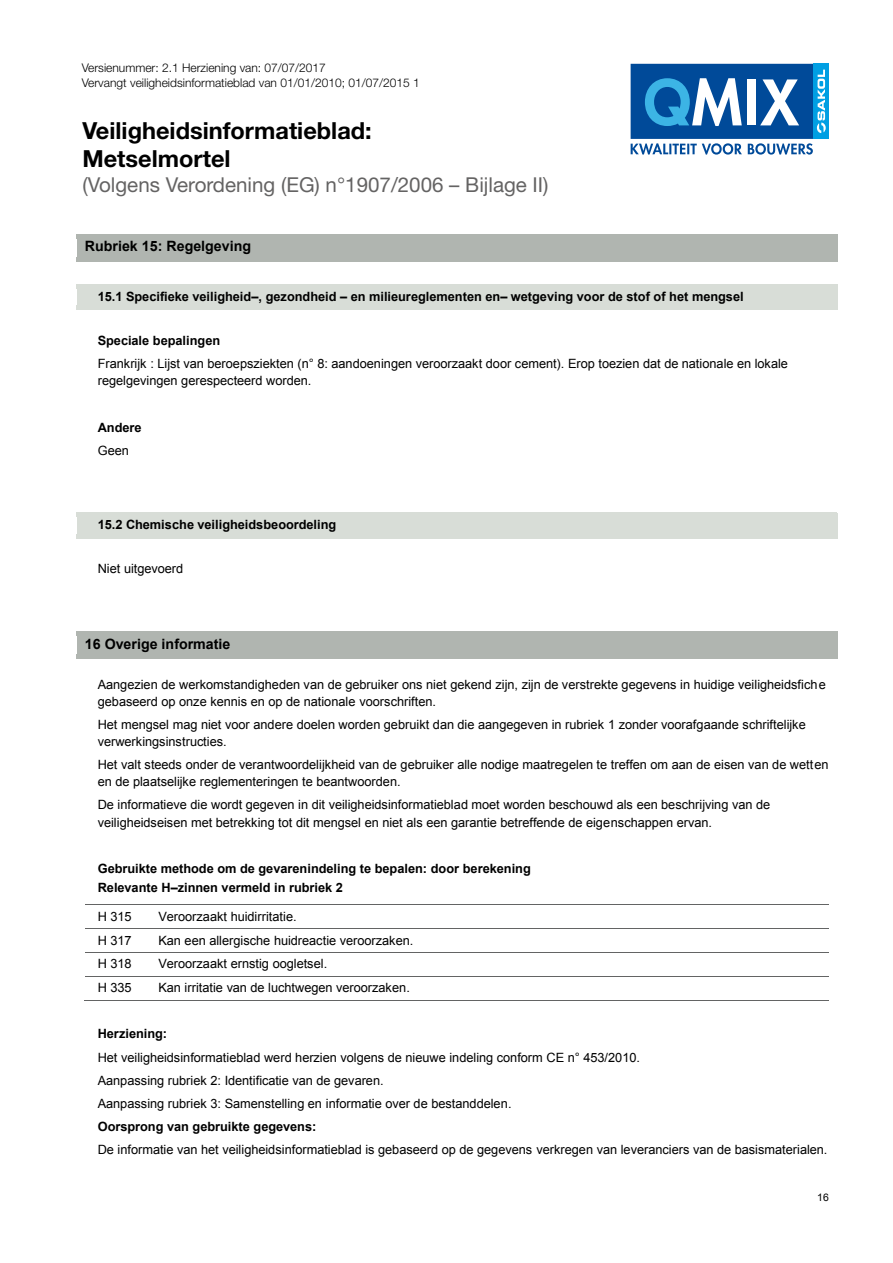
<style>
.page{position:relative;width:893px;height:1263px;background:#fff}
.page>*{position:absolute;margin:0;border:0;box-sizing:border-box;transform-origin:0 0}
.t1{font:700 24px "Arial";color:#000}
.t2{font:700 23.55px/28.2px "Helvetica Neue LT Std";color:#000}
.t3{font:20.55px "Helvetica Neue LT Std";color:#646363}
.t4{font:700 14.25px "Arial";color:#000}
.t5{font:12.75px/17.1px "Arial";letter-spacing:-.005em;color:#000}
.t6{font:700 12.75px/20px "Arial";letter-spacing:-.005em;color:#000}
.t7{font:300 12px/14.4px "Helvetica Neue LT Std";color:#000}
.t8{font:10.5px "Arial";color:#000}
.s1{font-style:inherit}
</style>
<div class="page">
<div style="left:85px;top:238px;width:744px;height:19px;background:#b0b5b0"></div>
<hr style="left:77px;top:234px;width:760px;height:4px;background:#b0b5b0">
<hr style="left:77px;top:257px;width:760px;height:4px;background:#b0b5b0">
<div style="left:85px;top:289px;width:744px;height:17px;background:#d8ddd7"></div>
<hr style="left:77px;top:285px;width:760px;height:4px;background:#d8ddd7">
<hr style="left:77px;top:306px;width:760px;height:4px;background:#d8ddd7">
<div style="left:85px;top:517px;width:744px;height:17px;background:#d8ddd7"></div>
<hr style="left:77px;top:513px;width:760px;height:4px;background:#d8ddd7">
<hr style="left:77px;top:534px;width:760px;height:4px;background:#d8ddd7">
<div style="left:85px;top:635px;width:744px;height:19px;background:#b0b5b0"></div>
<hr style="left:77px;top:631px;width:760px;height:4px;background:#b0b5b0">
<div style="left:77px;top:654px;width:760px;height:5px;background:#b0b5b0"></div>
<hr style="left:85px;top:904px;width:61px;height:1px;background:#636464">
<hr style="left:146px;top:904px;width:683px;height:1px;background:#636464">
<hr style="left:85px;top:928px;width:61px;height:1px;background:#636464">
<hr style="left:146px;top:928px;width:683px;height:1px;background:#636464">
<hr style="left:85px;top:952px;width:61px;height:1px;background:#636464">
<hr style="left:146px;top:952px;width:683px;height:1px;background:#636464">
<hr style="left:85px;top:976px;width:61px;height:1px;background:#636464">
<hr style="left:146px;top:976px;width:683px;height:1px;background:#636464">
<hr style="left:84px;top:1000px;width:62px;height:1px;background:#636464">
<hr style="left:145px;top:1000px;width:684px;height:1px;background:#636464">
<div style="left:813px;top:64px;width:16px;height:75px;background:#009fe3"></div>
<svg style="left:631px;top:63px;width:196px;height:92px"></svg>
<p class="t7" style="left:82px;top:61px;width:339px">Versienummer: 2.1 Herziening van: 07/07/2017<br>Vervangt veiligheidsinformatieblad van 01/01/2010; 01/07/2015 1</p>
<h2 class="t2" style="left:82px;top:116px;width:291px">Veiligheidsinformatieblad:<br>Metselmortel</h2>
<h3 class="t3" style="left:82px;top:172px;width:468px">(Volgens Verordening (EG) n°1907/2006 – Bijlage II)</h3>
<h1 class="t1" style="left:98px;top:117px;width:456px">Veiligheidsinformatieblad: Metselmortel</h1>
<p class="t4" style="left:85px;top:237px;width:168px">Rubriek 15: Regelgeving</p>
<p class="t6" style="left:98px;top:287px;width:647px">15.1 Specifieke veiligheid<span class="s1">–</span>, gezondheid <span class="s1">–</span> en milieureglementen en<span class="s1">–</span> wetgeving voor de stof of het mengsel</p>
<p class="t6" style="left:98px;top:331px;width:124px">Speciale bepalingen</p>
<p class="t5" style="left:98px;top:355px;width:692px">Frankrijk : Lijst van beroepsziekten (n° 8: aandoeningen veroorzaakt door cement). Erop toezien dat de nationale en lokale regelgevingen gerespecteerd worden.</p>
<p class="t6" style="left:98px;top:418px;width:45px">Andere</p>
<p class="t5" style="left:98px;top:442px;width:33px">Geen</p>
<p class="t6" style="left:98px;top:515px;width:240px">15.2 Chemische veiligheidsbeoordeling</p>
<p class="t5" style="left:98px;top:560px;width:87px">Niet uitgevoerd</p>
<p class="t4" style="left:85px;top:634px;width:147px">16 Overige informatie</p>
<p class="t5" style="left:98px;top:676px;width:729px">Aangezien de werkomstandigheden van de gebruiker ons niet gekend zijn, zijn de verstrekte gegevens in huidige veiligheidsfiche gebaseerd op onze kennis en op de nationale voorschriften.</p>
<p class="t5" style="left:98px;top:716px;width:710px">Het mengsel mag niet voor andere doelen worden gebruikt dan die aangegeven in rubriek 1 zonder voorafgaande schriftelijke verwerkingsinstructies.</p>
<p class="t5" style="left:98px;top:756px;width:732px">Het valt steeds onder de verantwoordelijkheid van de gebruiker alle nodige maatregelen te treffen om aan de eisen van de wetten en de plaatselijke reglementeringen te beantwoorden.</p>
<p class="t5" style="left:98px;top:797px;width:674px">De informatieve die wordt gegeven in dit veiligheidsinformatieblad moet worden beschouwd als een beschrijving van de veiligheidseisen met betrekking tot dit mengsel en niet als een garantie betreffende de eigenschappen ervan.</p>
<p class="t6" style="left:98px;top:858px;width:434px">Gebruikte methode om de gevarenindeling te bepalen: door berekening<br>Relevante H<span class="s1">–</span>zinnen vermeld in rubriek 2</p>
<p class="t5" style="left:98px;top:908px;width:35px">H 315</p>
<p class="t5" style="left:158px;top:908px;width:140px">Veroorzaakt huidirritatie.</p>
<p class="t5" style="left:98px;top:932px;width:35px">H 317</p>
<p class="t5" style="left:158px;top:932px;width:257px">Kan een allergische huidreactie veroorzaken.</p>
<p class="t5" style="left:98px;top:955px;width:35px">H 318</p>
<p class="t5" style="left:158px;top:955px;width:170px">Veroorzaakt ernstig oogletsel.</p>
<p class="t5" style="left:98px;top:979px;width:35px">H 335</p>
<p class="t5" style="left:158px;top:979px;width:253px">Kan irritatie van de luchtwegen veroorzaken.</p>
<p class="t6" style="left:98px;top:1024px;width:71px">Herziening:</p>
<p class="t5" style="left:98px;top:1045px;width:544px;line-height:23.2px">Het veiligheidsinformatieblad werd herzien volgens de nieuwe indeling conform CE n° 453/2010.<br>Aanpassing rubriek 2: Identificatie van de gevaren.<br>Aanpassing rubriek 3: Samenstelling en informatie over de bestanddelen.</p>
<p class="t6" style="left:98px;top:1117px;width:220px">Oorsprong van gebruikte gegevens:</p>
<p class="t5" style="left:98px;top:1141px;width:731px">De informatie van het veiligheidsinformatieblad is gebaseerd op de gegevens verkregen van leveranciers van de basismaterialen.</p>
<p class="t8" style="left:817px;top:1191px;width:13px">16</p>
</div>
